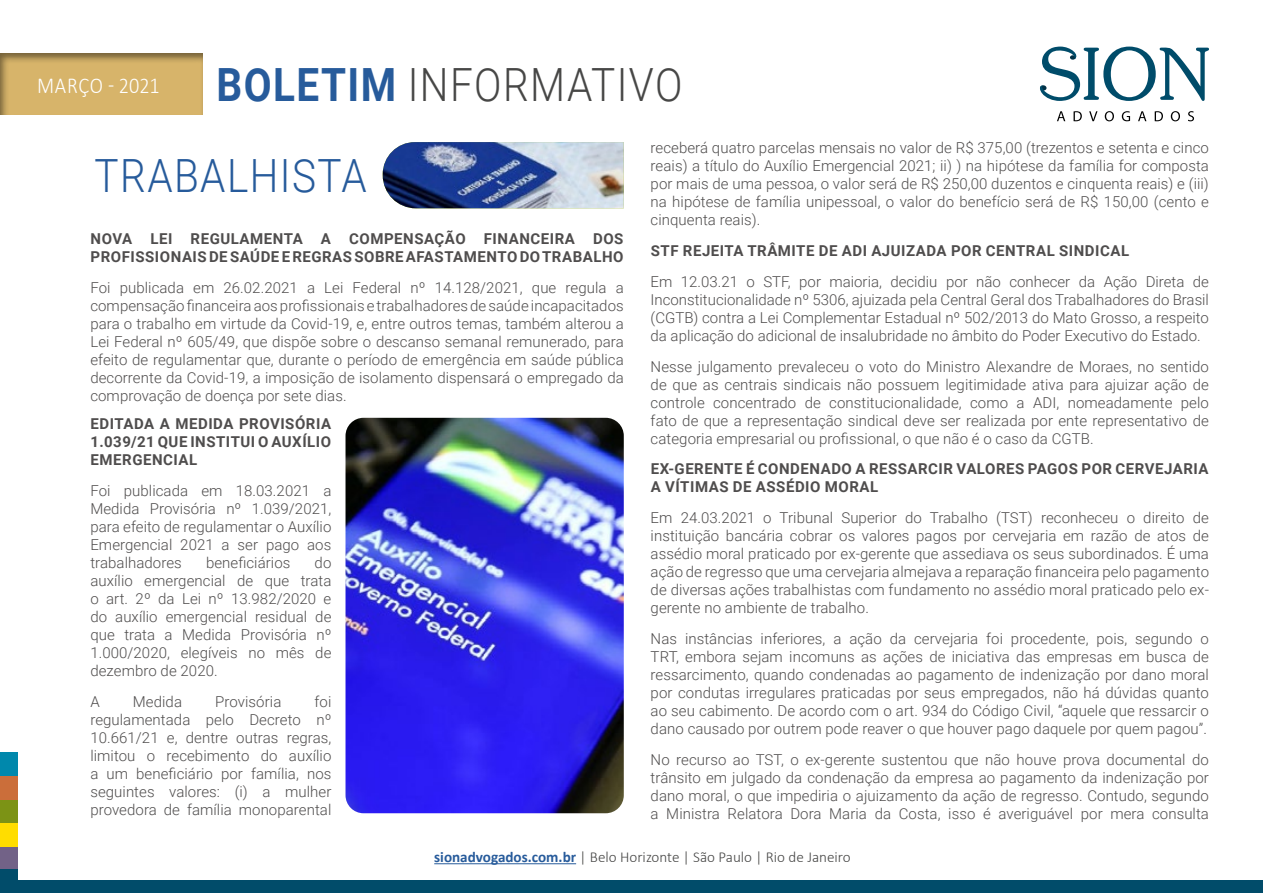
<style>
.page{position:relative;width:1263px;height:893px;background:#fff}
.page>*{position:absolute;margin:0;border:0;box-sizing:border-box;transform-origin:0 0}
.t1{font:300 45.75px "Roboto";letter-spacing:.035em;color:#474746;scale:.88 1}
.t2{font:300 45.75px "Roboto";letter-spacing:.035em;color:#275b9b;scale:.88 1}
.t3{font:300 22.95px "Calibri";letter-spacing:.03em;color:#fff;scale:.88 1}
.t4{font:300 15.15px "Calibri";color:#474746}
.t5{font:300 15px/18px "Roboto";letter-spacing:.005em;color:#4f4d4d;text-align:justify}
.t6{font:700 15px/18px "Roboto";letter-spacing:.035em;color:#4f4d4d}
.s1{font-weight:700;color:#275b9b}
</style>
<div class="page">
<div style="left:0;top:846px;width:17px;height:24px;background:#726287"></div>
<div style="left:0;top:870px;width:17px;height:23px;background:#014c6a"></div>
<div style="left:0;top:823px;width:17px;height:23px;background:#fd0"></div>
<div style="left:0;top:799px;width:17px;height:23px;background:#7c9315"></div>
<div style="left:0;top:776px;width:17px;height:23px;background:#cb6e3a"></div>
<div style="left:0;top:753px;width:17px;height:23px;background:#0088ac"></div>
<div style="left:17px;top:880px;width:1246px;height:13px;background:#014c6a"></div>
<svg style="left:1040px;top:47px;width:169px;height:54px"></svg>
<svg style="left:1057px;top:111px;width:137px;height:10px"></svg>
<img style="left:383px;top:142px;width:241px;height:66px">
<img style="left:345px;top:418px;width:279px;height:395px">
<div style="left:0;top:42px;width:215px;height:74px;background:#000;opacity:.45"></div>
<hr style="left:434px;top:863px;width:142px;height:1px;background:#275b9b">
<h2 class="t3" style="left:37px;top:71px;width:141px">MARÇO - 2021</h2>
<h1 class="t1" style="left:216px;top:53px;width:531px"><span class="s1">BOLETIM</span> INFORMATIVO</h1>
<h1 class="t2" style="left:95px;top:144px;width:311px">TRABALHISTA</h1>
<p class="t6" style="left:91px;top:229px;width:534px">NOVA LEI REGULAMENTA A COMPENSAÇÃO FINANCEIRA DOS<br>PROFISSIONAIS DE SAÚDE E REGRAS SOBRE AFASTAMENTO DO TRABALHO</p>
<p class="t5" style="left:90px;top:278px;width:535px">Foi publicada em 26.02.2021 a Lei Federal nº 14.128/2021, que regula a compensação financeira aos profissionais e trabalhadores de saúde incapacitados para o trabalho em virtude da Covid-19, e, entre outros temas, também alterou a Lei Federal nº 605/49, que dispõe sobre o descanso semanal remunerado, para efeito de regulamentar que, durante o período de emergência em saúde pública decorrente da Covid-19, a imposição de isolamento dispensará o empregado da comprovação de doença por sete dias.</p>
<p class="t6" style="left:91px;top:414px;width:242px;text-align:justify">EDITADA A MEDIDA PROVISÓRIA 1.039/21 QUE INSTITUI O AUXÍLIO EMERGENCIAL</p>
<p class="t5" style="left:90px;top:481px;width:243px">Foi publicada em 18.03.2021 a Medida Provisória nº 1.039/2021, para efeito de regulamentar o Auxílio Emergencial 2021 a ser pago aos trabalhadores</p>
<p class="t5" style="left:206px;top:553px;width:86px">beneficiários</p>
<p class="t5" style="left:90px;top:553px;width:243px;text-indent:224px">do auxílio emergencial de que trata o art. 2º da Lei nº 13.982/2020 e do auxílio emergencial residual de que trata a Medida Provisória nº 1.000/2020, elegíveis no mês de dezembro de 2020.</p>
<p class="t5" style="left:90px;top:692px;width:11px">A</p>
<p class="t5" style="left:133px;top:692px;width:51px">Medida</p>
<p class="t5" style="left:215px;top:692px;width:68px">Provisória</p>
<p class="t5" style="left:90px;top:692px;width:243px;text-indent:224px">foi regulamentada pelo Decreto nº 10.661/21 e, dentre outras regras, limitou o recebimento do auxílio a um beneficiário por família, nos seguintes valores: (i) a mulher provedora de família monoparental</p>
<p class="t5" style="left:651px;top:138px;width:560px">receberá quatro parcelas mensais no valor de R$ 375,00 (trezentos e setenta e cinco reais) a título do Auxílio Emergencial 2021; ii) ) na hipótese da família for composta por mais de uma pessoa, o valor será de R$ 250,00 duzentos e cinquenta reais) e (iii) na hipótese de família unipessoal, o valor do benefício será de R$ 150,00 (cento e cinquenta reais).</p>
<p class="t6" style="left:651px;top:241px;width:480px">STF REJEITA TRÂMITE DE ADI AJUIZADA POR CENTRAL SINDICAL</p>
<p class="t5" style="left:651px;top:272px;width:560px">Em 12.03.21 o STF, por maioria, decidiu por não conhecer da Ação Direta de Inconstitucionalidade nº 5306, ajuizada pela Central Geral dos Trabalhadores do Brasil (CGTB) contra a Lei Complementar Estadual nº 502/2013 do Mato Grosso, a respeito da aplicação do adicional de insalubridade no âmbito do Poder Executivo do Estado.</p>
<p class="t5" style="left:651px;top:357px;width:560px">Nesse julgamento prevaleceu o voto do Ministro Alexandre de Moraes, no sentido de que as centrais sindicais não possuem legitimidade ativa para ajuizar ação de controle concentrado de constitucionalidade, como a ADI, nomeadamente pelo fato de que a representação sindical deve ser realizada por ente representativo de categoria empresarial ou profissional, o que não é o caso da CGTB.</p>
<p class="t6" style="left:651px;top:459px;width:559px">EX-GERENTE É CONDENADO A RESSARCIR VALORES PAGOS POR CERVEJARIA<br>A VÍTIMAS DE ASSÉDIO MORAL</p>
<p class="t5" style="left:651px;top:508px;width:560px">Em 24.03.2021 o Tribunal Superior do Trabalho (TST) reconheceu o direito de instituição bancária cobrar os valores pagos por cervejaria em razão de atos de assédio moral praticado por ex-gerente que assediava os seus subordinados. É uma ação de regresso que uma cervejaria almejava a reparação financeira pelo pagamento de diversas ações trabalhistas com fundamento no assédio moral praticado pelo ex&shy;gerente no ambiente de trabalho.</p>
<p class="t5" style="left:651px;top:629px;width:560px">Nas instâncias inferiores, a ação da cervejaria foi procedente, pois, segundo o TRT, embora sejam incomuns as ações de iniciativa das empresas em busca de ressarcimento, quando condenadas ao pagamento de indenização por dano moral por condutas irregulares praticadas por seus empregados, não há dúvidas quanto ao seu cabimento. De acordo com o art. 934 do Código Civil, “aquele que ressarcir o dano causado por outrem pode reaver o que houver pago daquele por quem pagou”.</p>
<p class="t5" style="left:651px;top:750px;width:560px">No recurso ao TST, o ex-gerente sustentou que não houve prova documental do trânsito em julgado da condenação da empresa ao pagamento da indenização por dano moral, o que impediria o ajuizamento da ação de regresso. Contudo, segundo a Ministra Relatora Dora Maria da Costa, isso é averiguável por mera consulta</p>
<p class="t4" style="left:434px;top:848px;width:418px"><span class="s1">sionadvogados.com.br</span> | Belo Horizonte | São Paulo | Rio de Janeiro</p>
</div>
